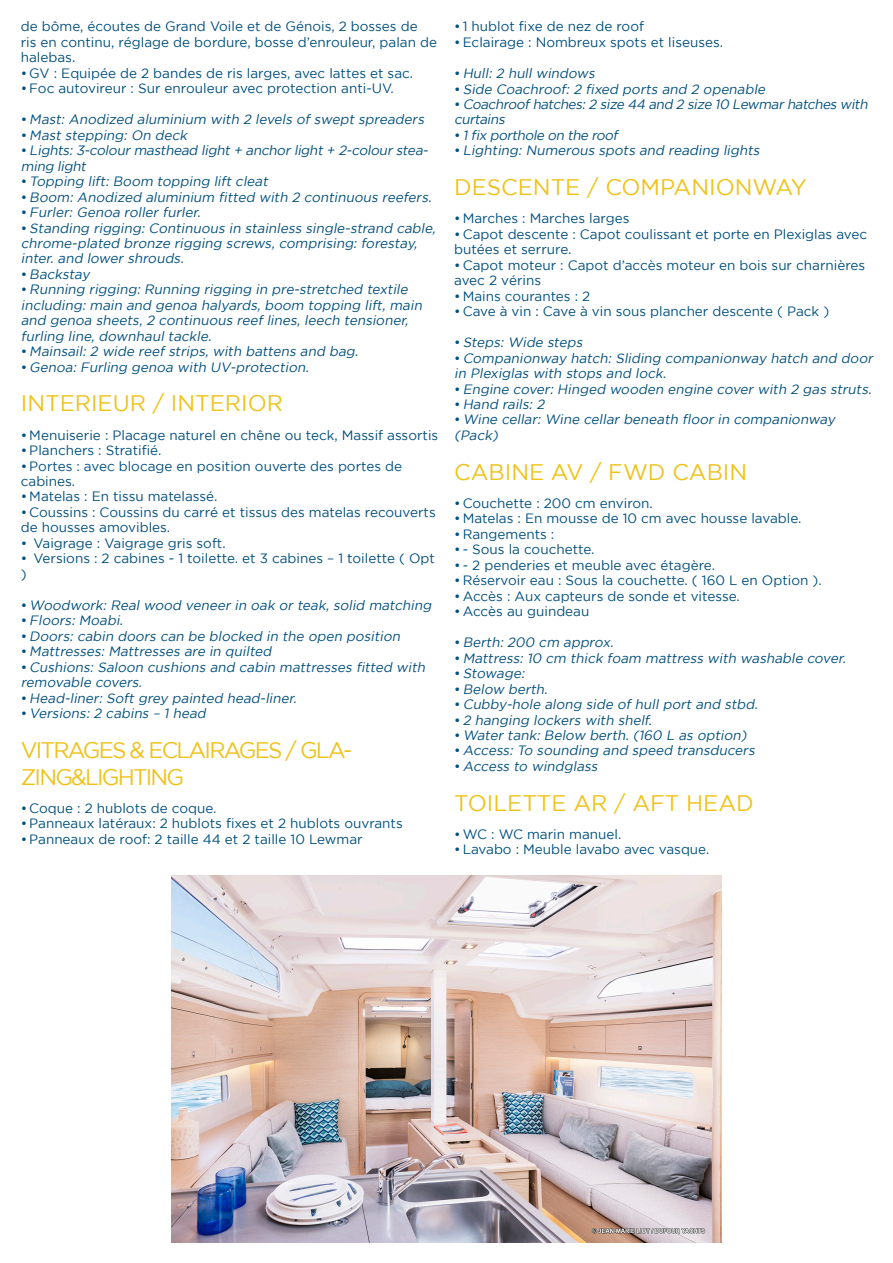
<style>
.page{position:relative;width:893px;height:1263px;background:#fff}
.page>*{position:absolute;margin:0;border:0;box-sizing:border-box;transform-origin:0 0}
.Titre{font:22.5px "Gotham";color:#efc219}
.Titre-2{font:22.5px/27px "Gotham";letter-spacing:-.08em;color:#efc219}
.t1{font:italic 13.5px/15.5px "Gotham";color:#004f7e}
.t2{font:13.5px/15.5px "Gotham";color:#004f7e}
.s1{font-style:normal}
</style>
<div class="page">
<img style="left:172px;top:876px;width:550px;height:366px">
<p class="t2" style="left:21px;top:19px;width:418px">de bôme, écoutes de Grand Voile et de Génois, 2 bosses de<br>ris en continu, réglage de bordure, bosse d’enrouleur, palan de halebas.</p>
<p class="t2" style="left:21px;top:65px;width:394px">•GV : Equipée de 2 bandes de ris larges, avec lattes et sac.</p>
<p class="t2" style="left:21px;top:80px;width:375px">•Foc autovireur : Sur enrouleur avec protection anti-UV.</p>
<p class="t1" style="left:21px;top:112px;width:407px"><span class="s1">•</span> Mast: Anodized aluminium with 2 levels of swept spreaders</p>
<p class="t1" style="left:21px;top:127px;width:170px"><span class="s1">•</span> Mast stepping: On deck</p>
<p class="t1" style="left:21px;top:143px;width:411px"><span class="s1">•</span> Lights: 3-colour masthead light + anchor light + 2-colour stea&shy;ming light</p>
<p class="t1" style="left:21px;top:173px;width:251px"><span class="s1">•</span> Topping lift: Boom topping lift cleat</p>
<p class="t1" style="left:21px;top:189px;width:415px"><span class="s1">•</span> Boom: Anodized aluminium fitted with 2 continuous reefers.</p>
<p class="t1" style="left:21px;top:204px;width:184px"><span class="s1">•</span> Furler: Genoa roller furler.</p>
<p class="t1" style="left:21px;top:220px;width:419px"><span class="s1">•</span> Standing rigging: Continuous in stainless single-strand cable, chrome-plated bronze rigging screws, comprising: forestay, inter. and lower shrouds.</p>
<p class="t1" style="left:21px;top:266px;width:73px"><span class="s1">•</span> Backstay</p>
<p class="t1" style="left:21px;top:282px;width:405px"><span class="s1">•</span> Running rigging: Running rigging in pre-stretched textile including: main and genoa halyards, boom topping lift, main and genoa sheets, 2 continuous reef lines, leech tensioner, furling line, downhaul tackle.</p>
<p class="t1" style="left:21px;top:343px;width:341px"><span class="s1">•</span> Mainsail: 2 wide reef strips, with battens and bag.</p>
<p class="t1" style="left:21px;top:359px;width:292px"><span class="s1">•</span> Genoa: Furling genoa with UV-protection.</p>
<p class="Titre" style="left:21px;top:391px;width:264px">INTERIEUR / INTERIOR</p>
<p class="t2" style="left:21px;top:427px;width:419px">• Menuiserie : Placage naturel en chêne ou teck, Massif assortis</p>
<p class="t2" style="left:21px;top:442px;width:142px">•Planchers : Stratifié.</p>
<p class="t2" style="left:21px;top:458px;width:383px">•Portes : avec blocage en position ouverte des portes de cabines.</p>
<p class="t2" style="left:21px;top:489px;width:198px">• Matelas : En tissu matelassé.</p>
<p class="t2" style="left:21px;top:504px;width:416px">• Coussins : Coussins du carré et tissus des matelas recouverts de housses amovibles.</p>
<p class="t2" style="left:21px;top:535px;width:206px">• Vaigrage : Vaigrage gris soft.</p>
<p class="t2" style="left:21px;top:550px;width:416px">• Versions : 2 cabines - 1 toilette. et 3 cabines – 1 toilette ( Opt )</p>
<p class="t1" style="left:21px;top:597px;width:415px"><span class="s1">•</span> Woodwork: Real wood veneer in oak or teak, solid matching</p>
<p class="t1" style="left:21px;top:613px;width:106px"><span class="s1">•</span> Floors: Moabi.</p>
<p class="t1" style="left:21px;top:628px;width:383px"><span class="s1">•</span> Doors: cabin doors can be blocked in the open position</p>
<p class="t1" style="left:21px;top:643px;width:255px"><span class="s1">•</span> Mattresses: Mattresses are in quilted</p>
<p class="t1" style="left:21px;top:659px;width:408px"><span class="s1">•</span> Cushions: Saloon cushions and cabin mattresses fitted with removable covers.</p>
<p class="t1" style="left:21px;top:690px;width:280px"><span class="s1">•</span> Head-liner: Soft grey painted head-liner.</p>
<p class="t1" style="left:21px;top:705px;width:189px"><span class="s1">•</span> Versions: 2 cabins – 1 head</p>
<p class="Titre-2" style="left:21px;top:736px;width:333px">VITRAGES &amp; ECLAIRAGES / GLA-<br>ZING&amp;LIGHTING</p>
<p class="t2" style="left:21px;top:800px;width:197px">• Coque : 2 hublots de coque.</p>
<p class="t2" style="left:21px;top:816px;width:383px">•Panneaux latéraux: 2 hublots fixes et 2 hublots ouvrants</p>
<p class="t2" style="left:21px;top:831px;width:343px">•Panneaux de roof: 2 taille 44 et 2 taille 10 Lewmar</p>
<p class="t2" style="left:454px;top:19px;width:191px">• 1 hublot fixe de nez de roof</p>
<p class="t2" style="left:454px;top:34px;width:270px">•Eclairage : Nombreux spots et liseuses.</p>
<p class="t1" style="left:454px;top:65px;width:145px"><span class="s1">•</span> Hull: 2 hull windows</p>
<p class="t1" style="left:454px;top:81px;width:315px"><span class="s1">•</span> Side Coachroof: 2 fixed ports and 2 openable</p>
<p class="t1" style="left:454px;top:96px;width:417px"><span class="s1">•</span> Coachroofhatches:2 size 44 and 2 size 10 Lewmarhatches with curtains</p>
<p class="t1" style="left:454px;top:127px;width:168px"><span class="s1">•</span> 1fix porthole on the roof</p>
<p class="t1" style="left:454px;top:143px;width:309px"><span class="s1">•</span> Lighting: Numerous spots and reading lights</p>
<p class="Titre" style="left:454px;top:175px;width:354px">DESCENTE / COMPANIONWAY</p>
<p class="t2" style="left:454px;top:211px;width:177px">• Marches : Marches larges</p>
<p class="t2" style="left:454px;top:226px;width:414px">• Capot descente : Capot coulissant et porte en Plexiglas avec butées et serrure.</p>
<p class="t2" style="left:454px;top:257px;width:412px">• Capot moteur : Capot d’accès moteur en bois sur charnières avec 2 vérins</p>
<p class="t2" style="left:454px;top:288px;width:138px">• Mains courantes : 2</p>
<p class="t2" style="left:454px;top:303px;width:376px">• Cave à vin : Cave à vin sous plancher descente ( Pack )</p>
<p class="t1" style="left:454px;top:334px;width:132px"><span class="s1">•</span> Steps: Wide steps</p>
<p class="t1" style="left:454px;top:350px;width:423px"><span class="s1">•</span> Companionway hatch: Sliding companionway hatch and door in Plexiglas with stops and lock.</p>
<p class="t1" style="left:454px;top:381px;width:421px"><span class="s1">•</span> Engine cover: Hinged wooden engine cover with 2 gas struts.</p>
<p class="t1" style="left:454px;top:396px;width:94px"><span class="s1">•</span> Hand rails: 2</p>
<p class="t1" style="left:454px;top:412px;width:385px"><span class="s1">•</span> Wine cellar: Wine cellar beneath floor in companionway (Pack)</p>
<p class="Titre" style="left:454px;top:459px;width:295px">CABINE AV / FWD CABIN</p>
<p class="t2" style="left:454px;top:495px;width:200px">• Couchette : 200 cm environ.</p>
<p class="t2" style="left:454px;top:511px;width:349px">• Matelas : En mousse de 10 cm avec housse lavable.</p>
<p class="t2" style="left:454px;top:526px;width:102px">• Rangements :</p>
<p class="t2" style="left:454px;top:541px;width:142px">• - Sous la couchette.</p>
<p class="t2" style="left:454px;top:557px;width:262px">• - 2 penderies et meuble avec étagère.</p>
<p class="t2" style="left:454px;top:572px;width:369px">• Réservoir eau : Sous la couchette. ( 160 L en Option ).</p>
<p class="t2" style="left:454px;top:588px;width:287px">•Accès : Aux capteurs de sonde et vitesse.</p>
<p class="t2" style="left:454px;top:603px;width:137px">•Accès au guindeau</p>
<p class="t1" style="left:454px;top:634px;width:163px"><span class="s1">•</span> Berth: 200 cm approx.</p>
<p class="t1" style="left:454px;top:650px;width:396px"><span class="s1">•</span> Mattress: 10 cm thick foam mattress with washable cover.</p>
<p class="t1" style="left:454px;top:665px;width:74px"><span class="s1">•</span> Stowage:</p>
<p class="t1" style="left:454px;top:681px;width:97px"><span class="s1">•</span> Below berth.</p>
<p class="t1" style="left:454px;top:696px;width:308px"><span class="s1">•</span> Cubby-hole along side of hull port and stbd.</p>
<p class="t1" style="left:454px;top:712px;width:202px"><span class="s1">•</span> 2 hanging lockers with shelf.</p>
<p class="t1" style="left:454px;top:727px;width:296px"><span class="s1">•</span> Water tank: Below berth. (160 L as option)</p>
<p class="t1" style="left:454px;top:743px;width:305px"><span class="s1">•</span> Access: To sounding and speed transducers</p>
<p class="t1" style="left:454px;top:758px;width:147px"><span class="s1">•</span> Access to windglass</p>
<p class="Titre" style="left:454px;top:790px;width:301px">TOILETTE AR / AFT HEAD</p>
<p class="t2" style="left:454px;top:826px;width:169px">•WC : WC marin manuel.</p>
<p class="t2" style="left:454px;top:841px;width:257px">•Lavabo : Meuble lavabo avec vasque.</p>
</div>
